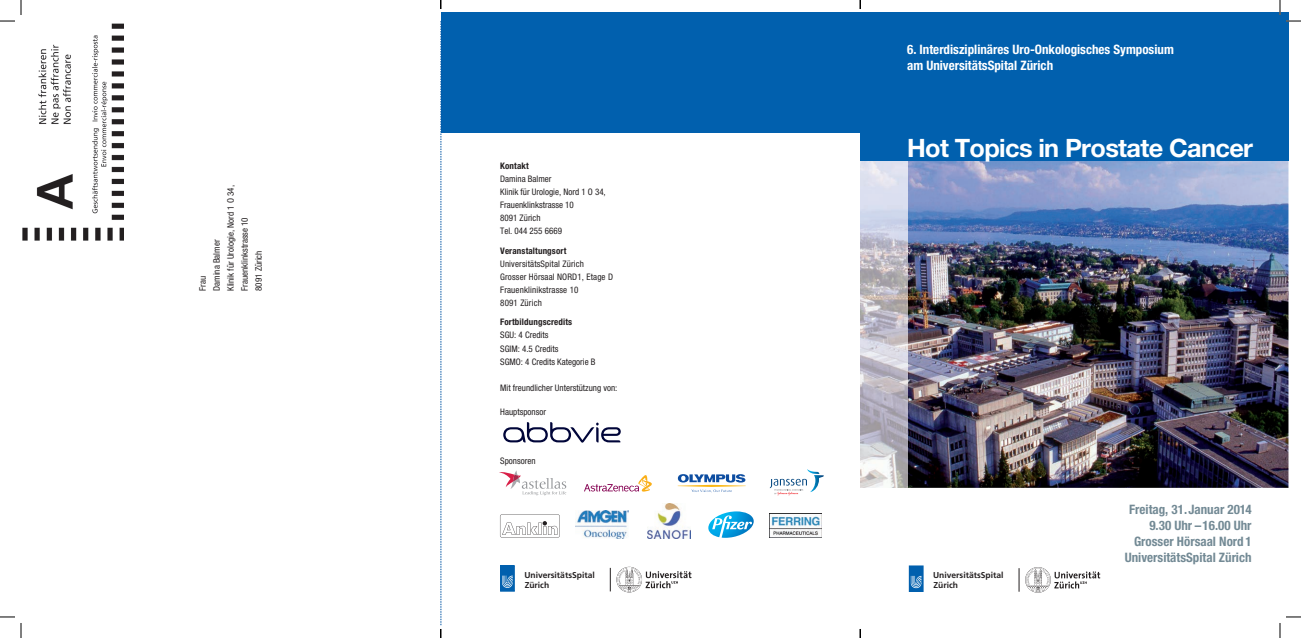
<style>
.page{position:relative;width:1301px;height:638px;background:#fff}
.page>*{position:absolute;margin:0;border:0;box-sizing:border-box;transform-origin:0 0}
.t1{font:700 25.3px "Helvetica Neue LT";letter-spacing:-.025em;color:#fff}
.t2{font:700 condensed 13px/16px "Helvetica Neue LT";color:#738a95;text-align:right}
.t3{font:700 condensed 13px/16px "Helvetica Neue LT";color:#fff}
.t4{font:condensed 9px/13px "Helvetica Neue LT Std";color:#231f20}
.t5{font:700 condensed 9px "Helvetica Neue LT Std";letter-spacing:.015em;color:#231f20}
.t6{font:700 8.5px "Frutiger";color:#231f20}
</style>
<div class="page">
<img style="left:22px;top:23px;width:101px;height:218px">
<div style="left:33px;top:141px;width:44px;height:31px;background:#fff"></div>
<div style="left:441px;top:12px;width:419px;height:121px;background:#0160ae"></div>
<img style="left:907px;top:161px;width:381px;height:326px">
<img style="left:860px;top:161px;width:47px;height:326px">
<div style="left:860px;top:12px;width:428px;height:149px;background:#0160ae"></div>
<div style="left:909px;top:565px;width:14px;height:26px;background:#0160ae"></div>
<div style="left:909px;top:565px;width:14px;height:26px;border:1px solid #0160ae"></div>
<svg style="left:911px;top:575px;width:10px;height:15px"></svg>
<div style="left:500px;top:565px;width:14px;height:26px;background:#0160ae"></div>
<svg style="left:502px;top:575px;width:11px;height:13px"></svg>
<svg style="left:1025px;top:567px;width:75px;height:25px"></svg>
<svg style="left:1018px;top:568px;width:1px;height:23px"></svg>
<svg style="left:610px;top:566px;width:81px;height:26px"></svg>
<svg style="left:503px;top:422px;width:118px;height:20px"></svg>
<svg style="left:584px;top:475px;width:68px;height:16px"></svg>
<img style="left:575px;top:510px;width:53px;height:28px">
<svg style="left:500px;top:514px;width:60px;height:23px"></svg>
<svg style="left:499px;top:470px;width:68px;height:26px"></svg>
<img style="left:647px;top:503px;width:44px;height:35px">
<svg style="left:678px;top:474px;width:67px;height:18px"></svg>
<svg style="left:708px;top:511px;width:45px;height:26px"></svg>
<img style="left:770px;top:513px;width:51px;height:24px">
<svg style="left:770px;top:469px;width:53px;height:26px"></svg>
<svg style="left:1286px;top:20px;width:15px;height:2px"></svg>
<svg style="left:1286px;top:616px;width:15px;height:1px"></svg>
<svg style="left:0;top:0;width:22px;height:22px"></svg>
<svg style="left:0;top:616px;width:22px;height:21px"></svg>
<svg style="left:1279px;top:0;width:1px;height:15px"></svg>
<svg style="left:1279px;top:623px;width:1px;height:14px"></svg>
<svg style="left:440px;top:21px;width:2px;height:616px"></svg>
<svg style="left:859px;top:0;width:2px;height:9px"></svg>
<svg style="left:859px;top:629px;width:2px;height:8px"></svg>
<p class="t4" style="left:195px;top:291px;width:107px;line-height:14px;rotate:-90deg">Frau<br>Damina Balmer<br>Klinik für Urologie, Nord 1 O 34,<br>Frauenklinkstrasse 10<br>8091 Zürich</p>
<p class="t5" style="left:500px;top:161px;width:30px">Kontakt</p>
<p class="t4" style="left:500px;top:172px;width:107px">Damina Balmer<br>Klinik für Urologie, Nord 1 O 34,<br>Frauenklinkstrasse 10<br>8091 Zürich<br>Tel. 044 255 6669</p>
<p class="t5" style="left:500px;top:245px;width:68px">Veranstaltungsort</p>
<p class="t4" style="left:500px;top:257px;width:114px">UniversitätsSpital Zürich<br>Grosser Hörsaal NORD1, Etage D<br>Frauenklinikstrasse 10<br>8091 Zürich</p>
<p class="t5" style="left:500px;top:316px;width:74px">Fortbildungscredits</p>
<p class="t4" style="left:500px;top:328px;width:97px">SGU: 4 Credits<br>SGIM: 4.5 Credits<br>SGMO: 4 Credits Kategorie B</p>
<p class="t4" style="left:500px;top:380px;width:119px">Mit freundlicher Unterstützung von:</p>
<p class="t4" style="left:500px;top:405px;width:47px">Hauptsponsor</p>
<p class="t4" style="left:500px;top:454px;width:37px">Sponsoren</p>
<p class="t6" style="left:524px;top:569px;width:72px">UniversitätsSpital</p>
<p class="t6" style="left:525px;top:579px;width:26px">Zürich</p>
<h2 class="t3" style="left:907px;top:41px;width:268px">6. Interdisziplinäres Uro-Onkologisches Symposium am UniversitätsSpital Zürich</h2>
<h1 class="t1" style="left:907px;top:132px;width:347px">Hot Topics in Prostate Cancer</h1>
<p class="t6" style="left:933px;top:569px;width:72px">UniversitätsSpital</p>
<p class="t6" style="left:933px;top:579px;width:26px">Zürich</p>
<h2 class="t2" style="left:1124px;top:500px;width:128px">Freitag, 31.Januar 2014<br>9.30 Uhr –16.00 Uhr<br>Grosser Hörsaal Nord 1<br>UniversitätsSpital Zürich</h2>
</div>
